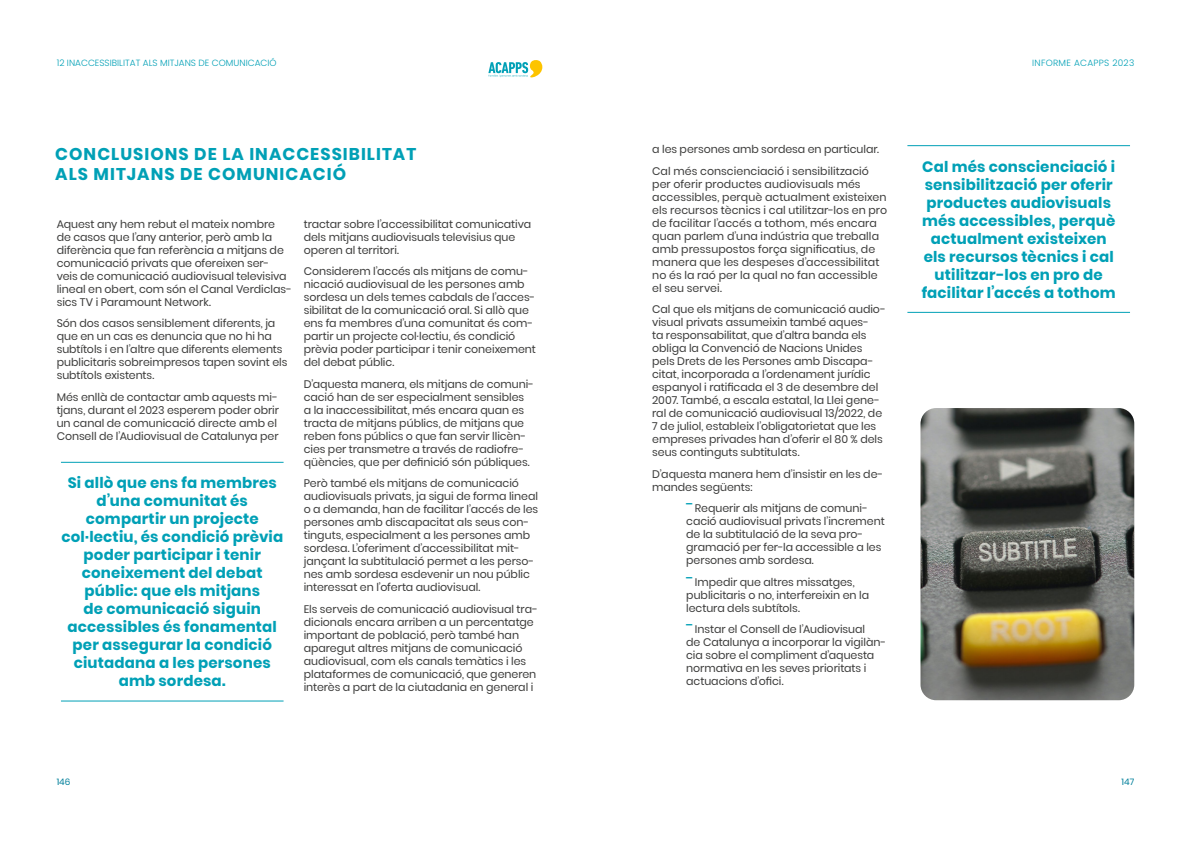
<style>
.page{position:relative;width:1191px;height:842px;background:#fff}
.page>*{position:absolute;margin:0;border:0;box-sizing:border-box;transform-origin:0 0}
.t1{font:700 17px/20.4px "Poppins";letter-spacing:.06em;color:#00a0b6}
.t2{font:700 15px/18px "Poppins";letter-spacing:.01em;color:#00a0b6;text-align:center}
.t3{font:11px/13px "Poppins";letter-spacing:-.005em;color:#3c3c3b}
.t4{font:300 9px "Poppins";color:#00a0b6}
.t5{font:300 9px "Poppins";letter-spacing:.03em;color:#00a0b6}
.t6{font:9px "Poppins";color:#04819c}
.s1{font-family:"Archivo";font-weight:700;font-size:13px;color:#00a0b6}
</style>
<div class="page">
<svg style="left:488px;top:60px;width:54px;height:18px"></svg>
<img style="left:920px;top:408px;width:214px;height:292px">
<hr style="left:61px;top:462px;width:222px;height:1px;background:#00a0b6">
<hr style="left:61px;top:700px;width:222px;height:1px;background:#00a0b6">
<hr style="left:907px;top:145px;width:223px;height:1px;background:#00a0b6">
<hr style="left:907px;top:312px;width:223px;height:1px;background:#00a0b6">
<p class="t4" style="left:57px;top:58px;width:221px">12 INACCESSIBILITAT ALS MITJANS DE COMUNICACIÓ</p>
<h1 class="t1" style="left:55px;top:144px;width:362px">CONCLUSIONS DE LA INACCESSIBILITAT<br>ALS MITJANS DE COMUNICACIÓ</h1>
<p class="t3" style="left:57px;top:217px;width:237px">Aquest any hem rebut el mateix nombre de casos que l’any anterior, però amb la diferència que fan referència a mitjans de comunicació privats que ofereixen ser&shy;veis de comunicació audiovisual televisiva lineal en obert, com són el Canal Verdiclas&shy;sics TV i Paramount Network.</p>
<p class="t3" style="left:57px;top:317px;width:232px">Són dos casos sensiblement diferents, ja que en un cas es denuncia que no hi ha subtítols i en l’altre que diferents elements publicitaris sobreimpresos tapen sovint els subtítols existents.</p>
<p class="t3" style="left:57px;top:390px;width:224px">Més enllà de contactar amb aquests mi&shy;tjans, durant el 2023 esperem poder obrir un canal de comunicació directe amb el Consell de l’Audiovisual de Catalunya per</p>
<p class="t2" style="left:61px;top:474px;width:223px">Si allò que ens fa membres d’una comunitat és compartir un projecte col·lectiu, és condició prèvia poder participar i tenir coneixement del debat públic: que els mitjans<br>de comunicació siguin accessibles és fonamental per assegurar la condició ciutadana a les persones amb sordesa.</p>
<p class="t3" style="left:304px;top:217px;width:229px">tractar sobre l’accessibilitat comunicativa dels mitjans audiovisuals televisius que operen al territori.</p>
<p class="t3" style="left:304px;top:265px;width:234px">Considerem l’accés als mitjans de comu&shy;nicació audiovisual de les persones amb sordesa un dels temes cabdals de l’acces&shy;sibilitat de la comunicació oral. Si allò que ens fa membres d’una comunitat és com&shy;partir un projecte col·lectiu, és condició prèvia poder participar i tenir coneixement del debat públic.</p>
<p class="t3" style="left:304px;top:377px;width:232px">D’aquesta manera, els mitjans de comuni&shy;cació han de ser especialment sensibles a la inaccessibilitat, més encara quan es tracta de mitjans públics, de mitjans que reben fons públics o que fan servir llicèn&shy;cies per transmetre a través de radiofre&shy;qüències, que per definició són públiques.</p>
<p class="t3" style="left:304px;top:477px;width:236px">Però també els mitjans de comunicació audiovisuals privats, ja sigui de forma lineal o a demanda, han de facilitar l’accés de les persones amb discapacitat als seus con&shy;tinguts, especialment a les persones amb sordesa. L’oferiment d’accessibilitat mit&shy;jançant la subtitulació permet a les perso&shy;nes amb sordesa esdevenir un nou públic interessat en l’oferta audiovisual.</p>
<p class="t3" style="left:304px;top:602px;width:236px">Els serveis de comunicació audiovisual tra&shy;dicionals encara arriben a un percentatge important de població, però també han aparegut altres mitjans de comunicació audiovisual, com els canals temàtics i les plataformes de comunicació, que generen interès a part de la ciutadania en general i</p>
<p class="t3" style="left:652px;top:139px;width:228px;line-height:21.5px">a les persones amb sordesa en particular.<br>Cal més conscienciació i sensibilització</p>
<p class="t3" style="left:652px;top:178px;width:236px">per oferir productes audiovisuals més accessibles, perquè actualment existeixen els recursos tècnics i cal utilitzar-los en pro de facilitar l’accés a tothom, més encara quan parlem d’una indústria que treballa amb pressupostos força significatius, de manera que les despeses d’accessibilitat no és la raó per la qual no fan accessible el seu servei.</p>
<p class="t3" style="left:652px;top:303px;width:235px">Cal que els mitjans de comunicació audio&shy;visual privats assumeixin també aques-<br>ta responsabilitat, que d’altra banda els obliga la Convenció de Nacions Unides pels Drets de les Persones amb Discapa&shy;citat, incorporada a l’ordenament jurídic espanyol i ratificada el 3 de desembre del 2007. També, a escala estatal, la Llei gene&shy;ral de comunicació audiovisual 13/2022, de 7 de juliol, estableix l’obligatorietat que les empreses privades han d’oferir el 80 % dels seus continguts subtitulats.</p>
<p class="t3" style="left:652px;top:468px;width:233px">D’aquesta manera hem d’insistir en les de&shy;mandes següents:</p>
<p class="t3" style="left:686px;top:502px;width:200px"><span class="s1">→</span> Requerir als mitjans de comuni&shy;cació audiovisual privats l’increment de la subtitulació de la seva pro&shy;gramació per fer-la accessible a les persones amb sordesa.</p>
<p class="t3" style="left:686px;top:576px;width:184px"><span class="s1">→</span> Impedir que altres missatges, publicitaris o no, interfereixin en la lectura dels subtítols.</p>
<p class="t3" style="left:686px;top:623px;width:201px"><span class="s1">→</span> Instar el Consell de l’Audiovisual<br>de Catalunya a incorporar la vigilàn&shy;cia sobre el compliment d’aquesta normativa en les seves prioritats i actuacions d’ofici.</p>
<p class="t5" style="left:1032px;top:58px;width:104px">INFORME ACAPPS 2023</p>
<p class="t5" style="left:1070px;top:58px;width:40px">INFORME</p>
<p class="t4" style="left:1129px;top:58px;width:7px">2</p>
<h2 class="t2" style="left:921px;top:157px;width:196px">Cal més conscienciació i sensibilització per oferir productes audiovisuals més accessibles, perquè actualment existeixen els recursos tècnics i cal utilitzar-los en pro de facilitar l’accés a tothom</h2>
<p class="t6" style="left:57px;top:777px;width:15px">146</p>
<p class="t6" style="left:1121px;top:777px;width:14px">147</p>
</div>
